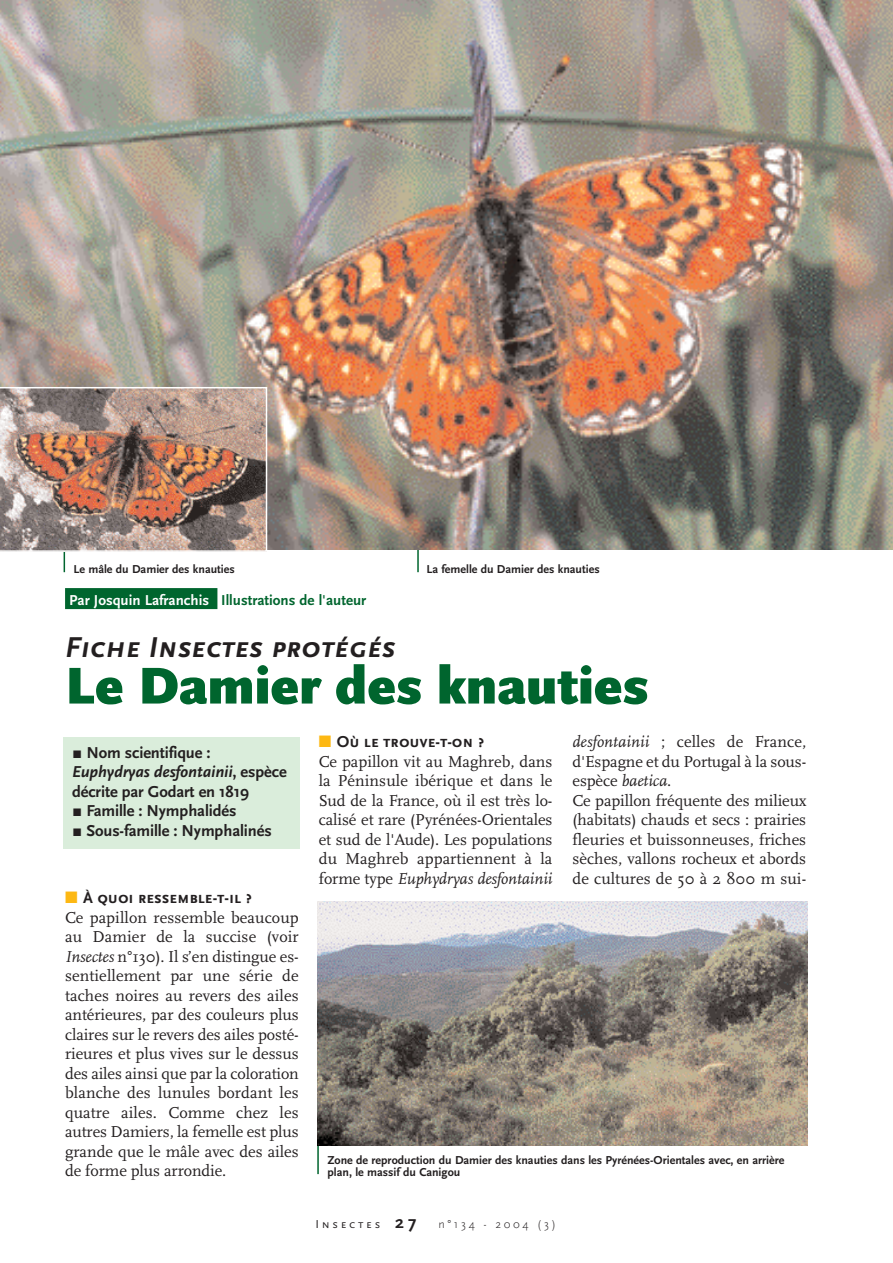
<style>
.page{position:relative;width:893px;height:1263px;background:#fff}
.page>*{position:absolute;margin:0;border:0;box-sizing:border-box;transform-origin:0 0}
.t1{font:900 54px "Scala Sans";color:#00652e}
.t2{font:italic 700 30px "Scala Sans Caps";color:#231f20}
.t3{font:16.5px/19.5px "Scala";letter-spacing:-.005em;color:#231f20;text-align:justify}
.t4{font:700 16.5px/19.5px "Scala Sans";letter-spacing:-.005em;color:#231f20}
.t5{font:700 16.5px "Scala Sans Caps";letter-spacing:-.005em;color:#231f20}
.t6{font:700 15px "Scala Sans";color:#00652e}
.t7{font:700 12px/12px "Scala Sans";color:#231f20}
.t8{font:300 12px "Scala Sans";letter-spacing:.22em;color:#231f20}
.s1{color:#fff}
.s2{font-family:"Scala Sans Expert";font-weight:400}
.s3{font-style:italic}
.s4{color:#fdb813}
.s5{font-family:"Scala Sans Caps";font-weight:400}
.s6{font-weight:700;font-size:18px}
</style>
<div class="page">
<hr style="left:64px;top:497px;width:1px;height:75px;background:#00652e">
<hr style="left:417px;top:497px;width:2px;height:75px;background:#00652e">
<img style="left:0;top:0;width:893px;height:549px">
<img style="left:0;top:387px;width:267px;height:165px">
<div style="left:65px;top:588px;width:152px;height:21px;background:#00652e"></div>
<div style="left:64px;top:737px;width:236px;height:112px;background:#daeddb"></div>
<hr style="left:317px;top:1113px;width:2px;height:61px;background:#00652e">
<img style="left:317px;top:901px;width:491px;height:244px">
<p class="t7" style="left:74px;top:564px;width:163px">Le mâle du Damier des knauties</p>
<p class="t7" style="left:426px;top:564px;width:175px">La femelle du Damier des knauties</p>
<p class="t6" style="left:69px;top:594px;width:299px"><span class="s1">Par Josquin Lafranchis</span> . Illustrations de l'auteur</p>
<h2 class="t2" style="left:65px;top:629px;width:332px">Fiche Insectes protégés</h2>
<h1 class="t1" style="left:65px;top:664px;width:585px">Le Damier des knauties</h1>
<p class="t4" style="left:72px;top:744px;width:216px"><span class="s2">r</span> Nom scientifique :<br><span class="s3">Euphydryas desfontainii</span>, espèce décrite par Godart en 1819<br><span class="s2">r</span> Famille : Nymphalidés<br><span class="s2">r</span> Sous-famille : Nymphalinés</p>
<p class="t3" style="left:572px;top:733px;width:235px;text-align:left"><span class="s3">desfontainii</span> ; celles de France, d'Espagne et du Portugal à la sous&shy;espèce <span class="s3">baetica</span>.<br>Ce papillon fréquente des milieux (habitats) chauds et secs : prairies fleuries et buissonneuses, friches sèches, vallons rocheux et abords de cultures de 50 à 2 800 m sui-</p>
<p class="t5" style="left:319px;top:732px;width:167px"><span class="s4">■</span> Où le trouve-t-on ?</p>
<p class="t3" style="left:319px;top:753px;width:235px">Ce papillon vit au Maghreb, dans la Péninsule ibérique et dans le Sud de la France, où il est très lo&shy;calisé et rare (Pyrénées-Orientales et sud de l'Aude). Les populations du Maghreb appartiennent à la forme type <span class="s3">Euphydryas desfontainii</span></p>
<p class="t5" style="left:65px;top:888px;width:189px"><span class="s4">■</span> À quoi ressemble-t-il ?</p>
<p class="t3" style="left:65px;top:909px;width:235px">Ce papillon ressemble beaucoup au Damier de la succise (voir <span class="s3">Insectes</span> n°130). Il s’en distingue es&shy;sentiellement par une série de taches noires au revers des ailes antérieures, par des couleurs plus claires sur le revers des ailes posté&shy;rieures et plus vives sur le dessus des ailes ainsi que par la coloration blanche des lunules bordant les quatre ailes. Comme chez les autres Damiers, la femelle est plus grande que le mâle avec des ailes de forme plus arrondie.</p>
<p class="t7" style="left:327px;top:1154px;width:458px">Zone de reproduction du Damier des knauties dans les Pyrénées-Orientales avec, en arrière plan, le massif du Canigou</p>
<p class="t8" style="left:315px;top:1219px;width:242px"><span class="s5">Insectes</span> <span class="s6">27</span> n°134 - 2004 (3)</p>
</div>
